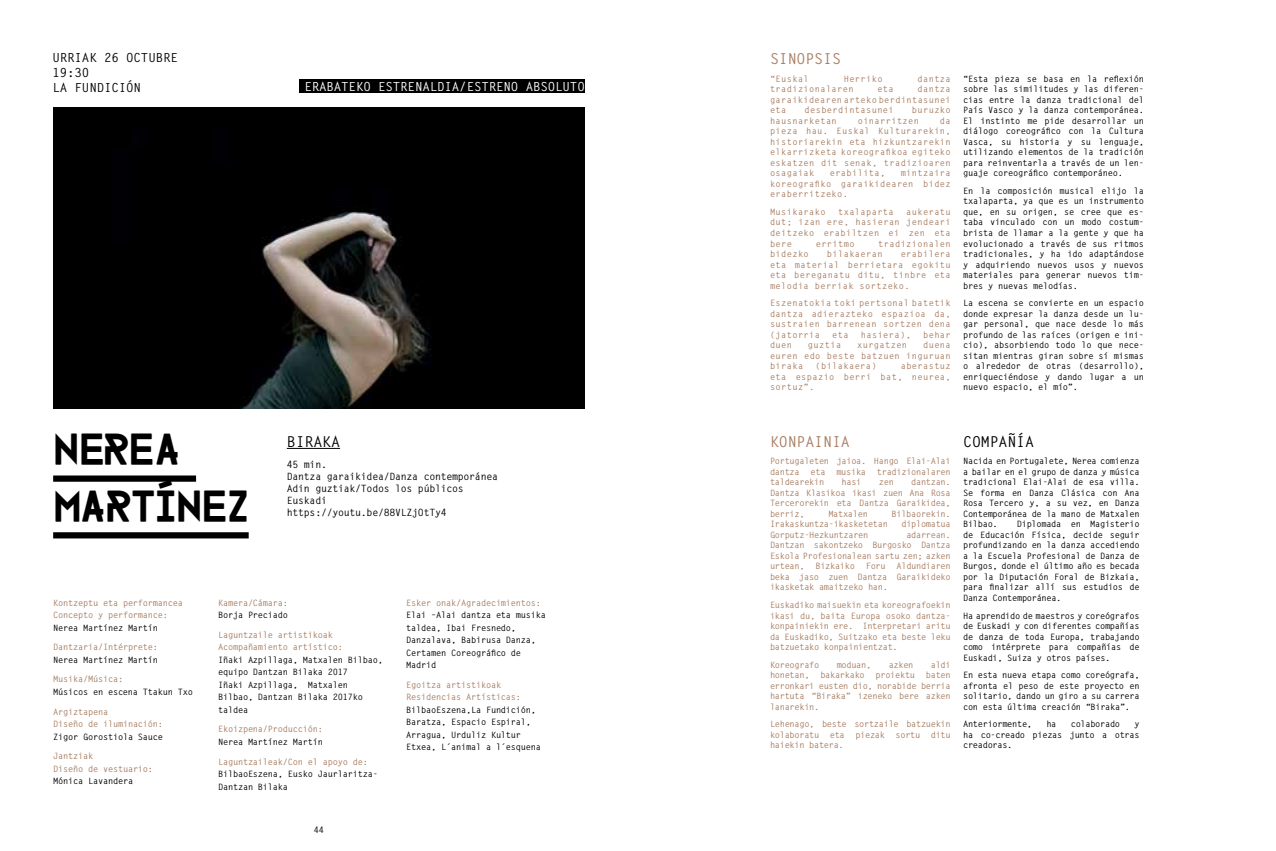
<style>
.page{position:relative;width:1276px;height:851px;background:#fff}
.page>*{position:absolute;margin:0;border:0;box-sizing:border-box;transform-origin:0 0}
.t1{font:36.25px/56.8px "FARRAY";color:#000}
.t2{font:700 15px "Letter Gothic";letter-spacing:-.01em;color:#a87d62}
.t3{font:700 15px "Letter Gothic";letter-spacing:-.01em;color:#000}
.t4{font:700 12.5px "Letter Gothic";letter-spacing:-.01em;color:#fff}
.t5{font:700 12.5px/15px "Letter Gothic";letter-spacing:-.01em;color:#000}
.t6{font:700 10px/12px "Letter Gothic";letter-spacing:-.03em;color:#000}
.t7{font:700 8.75px/10.5px "Letter Gothic";letter-spacing:-.03em;color:#000;text-align:justify}
.t8{font:700 8.75px/10.5px "Letter Gothic";letter-spacing:-.03em;color:#a87d62;text-align:justify}
.t9{font:700 8.75px "Letter Gothic";letter-spacing:.04em;color:#a87d62}
</style>
<div class="page">
<img style="left:53px;top:107px;width:532px;height:301px">
<hr style="left:287px;top:448px;width:53px;height:1px;background:#000">
<div style="left:53px;top:475px;width:143px;height:6px;background:#000"></div>
<div style="left:53px;top:532px;width:196px;height:6px;background:#000"></div>
<div style="left:299px;top:79px;width:286px;height:13px;background:#000"></div>
<h3 class="t5" style="left:52px;top:51px;width:127px">URRIAK 26 OCTUBRE<br>19:30<br>LA FUNDICIÓN</h3>
<h3 class="t4" style="left:304px;top:79px;width:282px">ERABATEKO ESTRENALDIA/ESTRENO ABSOLUTO</h3>
<h1 class="t1" style="left:53px;top:421px;width:197px">NEREA<br>MARTÍNEZ</h1>
<h2 class="t3" style="left:287px;top:432px;width:19px">Biraka</h2>
<p class="t6" style="left:287px;top:458px;width:213px">45 min.<br>Dantza garaikidea/Danza contemporánea<br>Adin guztiak/Todos los públicos<br>Euskadi<br>https://youtu.be/88VLZjOtTy4</p>
<p class="t8" style="left:53px;top:596px;width:131px;line-height:12.5px">Kontzeptu eta performancea<br>Concepto y performance:</p>
<p class="t7" style="left:53px;top:622px;width:107px">Nerea Martínez Martín</p>
<p class="t8" style="left:53px;top:642px;width:107px">Dantzaria/Intérprete:</p>
<p class="t7" style="left:53px;top:654px;width:107px">Nerea Martínez Martín</p>
<p class="t8" style="left:53px;top:674px;width:72px">Musika/Música:</p>
<p class="t7" style="left:53px;top:686px;width:141px">Músicos en escena Ttakun Txo</p>
<p class="t8" style="left:53px;top:705px;width:111px;line-height:12.5px">Argiztapena<br>Diseño de iluminación:</p>
<p class="t7" style="left:53px;top:731px;width:111px">Zigor Gorostiola Sauce</p>
<p class="t8" style="left:53px;top:749px;width:102px;line-height:12.5px">Jantziak<br>Diseño de vestuario:</p>
<p class="t7" style="left:53px;top:775px;width:82px">Mónica Lavandera</p>
<p class="t8" style="left:218px;top:597px;width:72px">Kamera/Cámara:</p>
<p class="t7" style="left:218px;top:610px;width:72px">Borja Preciado</p>
<p class="t8" style="left:218px;top:628px;width:126px;line-height:12.5px">Laguntzaile artistikoak<br>Acompañamiento artístico:</p>
<p class="t7" style="left:218px;top:653px;width:166px;line-height:12.5px;text-align:left">Iñaki Azpillaga, Matxalen Bilbao, equipo Dantzan Bilaka 2017<br>Iñaki Azpillaga, Matxalen<br>Bilbao, Dantzan Bilaka 2017ko taldea</p>
<p class="t8" style="left:218px;top:724px;width:107px">Ekoizpena/Producción:</p>
<p class="t7" style="left:218px;top:736px;width:107px">Nerea Martínez Martín</p>
<p class="t8" style="left:218px;top:756px;width:151px">Laguntzaileak/Con el apoyo de:</p>
<p class="t7" style="left:218px;top:767px;width:161px;line-height:12.5px">BilbaoEszena, Eusko Jaurlaritza-<br>Dantzan Bilaka</p>
<p class="t7" style="left:314px;top:824px;width:12px">44</p>
<p class="t8" style="left:406px;top:597px;width:136px">Esker onak/Agradecimientos:</p>
<p class="t7" style="left:406px;top:609px;width:141px;line-height:12.5px;text-align:left">Elai –Alai dantza eta musika taldea, Ibai Fresnedo,<br>Danzalava, Babirusa Danza,<br>Certamen Coreográfico de<br>Madrid</p>
<p class="t8" style="left:406px;top:678px;width:116px;line-height:12.5px">Egoitza artistikoak<br>Residencias Artísticas:</p>
<p class="t7" style="left:406px;top:703px;width:136px;line-height:12.5px;text-align:left">BilbaoEszena,La Fundición,<br>Baratza, Espacio Espiral,<br>Arragua, Urduliz Kultur<br>Etxea, L´animal a l´esquena</p>
<h2 class="t2" style="left:770px;top:50px;width:72px">SINOPSIS</h2>
<p class="t8" style="left:770px;top:74px;width:40px">“Euskal</p>
<p class="t8" style="left:844px;top:74px;width:40px">Herriko</p>
<p class="t8" style="left:917px;top:74px;width:35px">dantza</p>
<p class="t9" style="left:770px;top:84px;width:85px">tradizionalaren</p>
<p class="t8" style="left:877px;top:84px;width:18px">eta</p>
<p class="t8" style="left:770px;top:84px;width:182px;text-indent:147px">dantza garaikidearen arteko berdintasunei eta</p>
<p class="t9" style="left:804px;top:105px;width:91px">desberdintasunei</p>
<p class="t9" style="left:912px;top:105px;width:40px">buruzko</p>
<p class="t9" style="left:770px;top:115px;width:68px">hausnarketan</p>
<p class="t9" style="left:858px;top:115px;width:63px">oinarritzen</p>
<p class="t8" style="left:770px;top:116px;width:182px;text-indent:170px">da pieza hau. Euskal Kulturarekin, historiarekin eta hizkuntzarekin elkarrizketa koreografikoa egiteko eskatzen dit senak, tradizioaren osagaiak</p>
<p class="t9" style="left:830px;top:168px;width:57px">erabilita,</p>
<p class="t8" style="left:770px;top:168px;width:182px;text-indent:131px">mintzaira koreografiko garaikidearen bidez eraberritzeko.</p>
<p class="t9" style="left:770px;top:206px;width:57px">Musikarako</p>
<p class="t9" style="left:838px;top:206px;width:57px">txalaparta</p>
<p class="t8" style="left:770px;top:207px;width:182px;text-indent:136px">aukeratu dut; izan ere, hasieran jendeari deitzeko erabiltzen ei zen eta bere</p>
<p class="t9" style="left:816px;top:238px;width:40px">erritmo</p>
<p class="t9" style="left:878px;top:238px;width:74px">tradizionalen</p>
<p class="t8" style="left:770px;top:249px;width:182px;text-indent:131px">erabilera eta material berrietara egokitu eta bereganatu ditu, tinbre eta melodia berriak sortzeko.</p>
<p class="t8" style="left:770px;top:298px;width:182px">Eszenatokia toki pertsonal batetik dantza adierazteko espazioa da, sustraien barrenean sortzen dena (jatorria</p>
<p class="t9" style="left:770px;top:248px;width:40px">bidezko</p>
<p class="t9" style="left:827px;top:248px;width:57px">bilakaeran</p>
<p class="t8" style="left:832px;top:329px;width:18px">eta</p>
<p class="t9" style="left:861px;top:329px;width:52px">hasiera),</p>
<p class="t8" style="left:923px;top:329px;width:29px">behar</p>
<p class="t8" style="left:770px;top:340px;width:24px">duen</p>
<p class="t8" style="left:808px;top:340px;width:35px">guztia</p>
<p class="t9" style="left:857px;top:340px;width:52px">xurgatzen</p>
<p class="t8" style="left:770px;top:340px;width:182px;text-indent:153px">duena euren edo beste batzuen inguruan biraka</p>
<p class="t8" style="left:770px;top:361px;width:182px;text-indent:131px">aberastuz eta espazio berri bat, neurea, sortuz”.</p>
<p class="t9" style="left:815px;top:361px;width:63px">(bilakaera)</p>
<p class="t7" style="left:963px;top:74px;width:182px">“Esta pieza se basa en la reflexión sobre las similitudes y las diferen&shy;cias entre la danza tradicional del País Vasco y la danza contemporánea.<br>El instinto me pide desarrollar un diálogo coreográfico con la Cultura Vasca, su historia y su lenguaje, utilizando elementos de la tradición para reinventarla a través de un len&shy;guaje coreográfico contemporáneo.</p>
<p class="t7" style="left:963px;top:186px;width:182px">En la composición musical elijo la txalaparta, ya que es un instrumento que, en su origen, se cree que es&shy;taba vinculado con un modo costum&shy;brista de llamar a la gente y que ha evolucionado a través de sus ritmos tradicionales, y ha ido adaptándose y adquiriendo nuevos usos y nuevos materiales para generar nuevos tim&shy;bres y nuevas melodías.</p>
<p class="t7" style="left:963px;top:298px;width:182px">La escena se convierte en un espacio donde expresar la danza desde un lu&shy;gar personal, que nace desde lo más profundo de las raíces (origen e ini&shy;cio), absorbiendo todo lo que nece&shy;sitan mientras giran sobre sí mismas o alrededor de otras (desarrollo), enriqueciéndose y dando lugar a un nuevo espacio, el mío”.</p>
<h2 class="t2" style="left:770px;top:432px;width:81px">KONPAINIA</h2>
<h2 class="t3" style="left:963px;top:432px;width:72px">COMPAÑÍA</h2>
<p class="t8" style="left:770px;top:456px;width:182px">Portugaleten jaioa. Hango Elai-Alai dantza eta musika tradizionalaren taldearekin</p>
<p class="t7" style="left:963px;top:456px;width:178px">Nacida en Portugalete, Nerea comienza a bailar en el grupo de danza y música tradicional Elai-Alai de esa villa.<br>Se forma en Danza Clásica con Ana Rosa Tercero y, a su vez, en Danza Contemporánea de la mano de Matxalen Bilbao.</p>
<p class="t8" style="left:770px;top:477px;width:182px;text-indent:141px">dantzan.<br>Dantza Klasikoa ikasi zuen Ana Rosa Tercerorekin eta Dantza Garaikidea, berriz,</p>
<p class="t8" style="left:841px;top:477px;width:21px">hasi</p>
<p class="t8" style="left:879px;top:477px;width:17px">zen</p>
<p class="t8" style="left:828px;top:508px;width:41px">Matxalen</p>
<p class="t8" style="left:891px;top:508px;width:61px">Bilbaorekin.</p>
<p class="t8" style="left:770px;top:519px;width:119px">Irakaskuntza-ikasketetan</p>
<p class="t8" style="left:901px;top:519px;width:51px">diplomatua</p>
<p class="t8" style="left:770px;top:529px;width:100px">Gorputz-Hezkuntzaren</p>
<p class="t7" style="left:963px;top:519px;width:178px;text-indent:54px">Diplomada en Magisterio de Educación Física, decide seguir profundizando en la danza accediendo a la Escuela Profesional de Danza de Burgos, donde el último año es becada por la Diputación Foral de Bizkaia, para finalizar allí sus estudios de Danza Contemporánea.</p>
<p class="t7" style="left:963px;top:610px;width:178px">Ha aprendido de maestros y coreógrafos de Euskadi y con diferentes compañías de danza de toda Europa, trabajando como intérprete para compañías de Euskadi, Suiza y otros países.</p>
<p class="t7" style="left:963px;top:669px;width:178px">En esta nueva etapa como coreógrafa, afronta el peso de este proyecto en solitario, dando un giro a su carrera con esta última creación “Biraka”.</p>
<p class="t7" style="left:963px;top:719px;width:70px">Anteriormente,</p>
<p class="t7" style="left:1046px;top:719px;width:12px">ha</p>
<p class="t7" style="left:1070px;top:719px;width:51px">colaborado</p>
<p class="t8" style="left:770px;top:529px;width:182px;text-indent:136px">adarrean.<br>Dantzan sakontzeko Burgosko Dantza Eskola Profesionalean sartu zen; azken urtean, Bizkaiko Foru Aldundiaren beka jaso zuen Dantza Garaikideko ikasketak amaitzeko han.</p>
<p class="t8" style="left:770px;top:599px;width:182px">Euskadiko maisuekin eta koreografoekin ikasi du, baita Europa osoko dantza&shy;konpainiekin ere. Interpretari aritu da Euskadiko, Suitzako eta beste leku batzuetako konpainientzat.</p>
<p class="t8" style="left:770px;top:659px;width:51px">Koreografo</p>
<p class="t8" style="left:836px;top:659px;width:36px">moduan,</p>
<p class="t8" style="left:888px;top:659px;width:26px">azken</p>
<p class="t8" style="left:770px;top:659px;width:182px;text-indent:161px">aldi honetan, bakarkako proiektu baten erronkari eusten dio, norabide berria hartuta “Biraka” izeneko bere azken lanarekin.</p>
<p class="t8" style="left:770px;top:719px;width:182px">Lehenago, beste sortzaile batzuekin kolaboratu eta piezak sortu ditu haiekin batera.</p>
<p class="t7" style="left:963px;top:719px;width:178px;text-indent:171px">y ha co-creado piezas junto a otras creadoras.</p>
</div>
